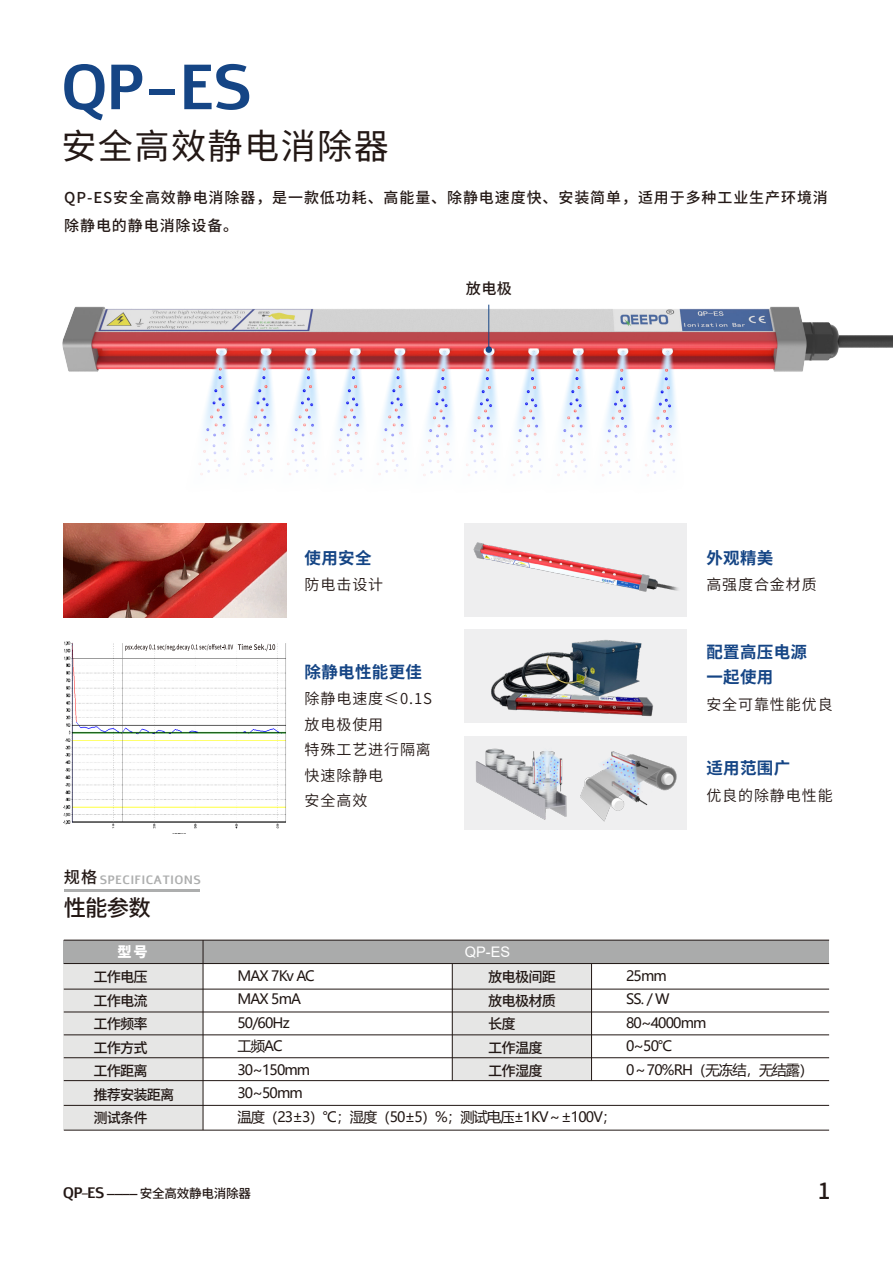
<style>
.page{position:relative;width:893px;height:1263px;background:#fff}
.page>*{position:absolute;margin:0;border:0;box-sizing:border-box;transform-origin:0 0}
.t1{font:700 63.45px "Alef";color:#154585}
.t2{font:35.1px "Source Han Sans CN";letter-spacing:.04em;color:#231815}
.t3{font:500 22.35px "Source Han Sans CN";color:#231815}
.t4{font:500 22.2px "Source Han Sans CN";color:#231815}
.t5{font:700 16.5px "Source Han Sans CN";letter-spacing:.02em;color:#154585}
.t6{font:500 16.2px "Source Han Sans CN";color:#231815}
.t7{font:500 15.15px "Source Han Sans CN";color:#231815}
.t8{font:500 15px/28.5px "Source Han Sans CN";letter-spacing:.06em;color:#231815}
.t9{font:15px/25.5px "Source Han Sans CN";letter-spacing:.06em;color:#231815}
.t10{font:14.55px "Arial";color:#fff}
.t11{font:14.25px/23.5px "Microsoft Ya Hei";letter-spacing:-.06em;color:#211714}
.t12{font:500 14.25px/23.5px "Source Han Sans CN";letter-spacing:-.06em;color:#211714}
.t13{font:800 14.25px "Source Han Sans CN";color:#fff}
.t14{font:500 12.6px "Source Han Sans CN";letter-spacing:-.02em;color:#231815}
.t15{font:700 12px "Alef";letter-spacing:.02em;color:#adaeae}
.s1{font-family:"Alef";font-weight:700;font-size:15.15px}
.s2{font-family:"Alef";font-weight:700}
</style>
<div class="page">
<div style="left:465px;top:524px;width:222px;height:93px;background:#eeeeef"></div>
<img style="left:64px;top:524px;width:222px;height:93px">
<img style="left:473px;top:542px;width:205px;height:50px">
<div style="left:465px;top:630px;width:222px;height:93px;background:#efeff0"></div>
<img style="left:491px;top:640px;width:162px;height:77px">
<hr style="left:65px;top:889px;width:135px;height:3px;background:#adaeae">
<div style="left:452px;top:963px;width:139px;height:117px;background:#e6e6e5"></div>
<div style="left:64px;top:959px;width:139px;height:171px;background:#e6e6e5"></div>
<div style="left:64px;top:940px;width:765px;height:23px;background:#aaabab"></div>
<hr style="left:64px;top:989px;width:765px;height:1px;background:#211714">
<hr style="left:64px;top:1012px;width:765px;height:1px;background:#211714">
<hr style="left:64px;top:1034px;width:765px;height:1px;background:#211714">
<hr style="left:64px;top:1057px;width:765px;height:1px;background:#211714">
<hr style="left:64px;top:1080px;width:765px;height:1px;background:#211714">
<hr style="left:64px;top:1105px;width:765px;height:1px;background:#211714">
<hr style="left:64px;top:1130px;width:765px;height:1px;background:#211714">
<hr style="left:591px;top:963px;width:1px;height:117px;background:#211714">
<hr style="left:452px;top:963px;width:1px;height:117px;background:#211714">
<hr style="left:64px;top:963px;width:765px;height:1px;background:#211714">
<hr style="left:64px;top:940px;width:765px;height:1px;background:#211714">
<hr style="left:203px;top:940px;width:1px;height:190px;background:#211714">
<img style="left:62px;top:304px;width:831px;height:172px">
<div style="left:486px;top:346px;width:6px;height:7px;background:#154585;border-radius:50%"></div>
<hr style="left:488px;top:305px;width:1px;height:45px;background:#154585">
<img style="left:64px;top:641px;width:222px;height:188px">
<div style="left:117px;top:637px;width:113px;height:6px;background:#fff"></div>
<div style="left:171px;top:828px;width:15px;height:5px;background:#fff"></div>
<svg style="left:125px;top:644px;width:150px;height:7px"></svg>
<div style="left:465px;top:736px;width:222px;height:93px;background:#efeff0"></div>
<img style="left:606px;top:751px;width:71px;height:66px">
<img style="left:467px;top:748px;width:139px;height:82px">
<h1 class="t1" style="left:61px;top:45px;width:193px">QP-ES</h1>
<h2 class="t2" style="left:61px;top:126px;width:329px">安全高效静电消除器</h2>
<p class="t8" style="left:64px;top:183px;width:765px">QP-ES安全高效静电消除器，是一款低功耗、高能量、除静电速度快、安装简单，适用于多种工业生产环境消除静电的静电消除设备。</p>
<p class="t7" style="left:466px;top:280px;width:47px">放电极</p>
<p class="t5" style="left:305px;top:548px;width:68px">使用安全</p>
<p class="t5" style="left:706px;top:548px;width:68px">外观精美</p>
<p class="t9" style="left:305px;top:572px;width:80px">防电击设计</p>
<p class="t9" style="left:706px;top:572px;width:112px">高强度合金材质</p>
<p class="t5" style="left:706px;top:642px;width:102px">配置高压电源</p>
<p class="t6" style="left:64px;top:868px;width:35px">规格</p>
<h3 class="t3" style="left:64px;top:895px;width:88px">性能参数</h3>
<p class="t15" style="left:100px;top:872px;width:103px">SPECIFICATIONS</p>
<p class="t5" style="left:305px;top:663px;width:119px">除静电性能更佳</p>
<p class="t5" style="left:706px;top:667px;width:68px">一起使用</p>
<p class="t9" style="left:305px;top:686px;width:129px">除静电速度≤0.1S放电极使用<br>特殊工艺进行隔离快速除静电<br>安全高效</p>
<p class="t9" style="left:706px;top:692px;width:128px">安全可靠性能优良</p>
<p class="t5" style="left:706px;top:759px;width:85px">适用范围广</p>
<p class="t9" style="left:706px;top:783px;width:128px">优良的除静电性能</p>
<p class="t13" style="left:117px;top:944px;width:32px">型号</p>
<p class="t10" style="left:465px;top:942px;width:47px">QP-ES</p>
<p class="t11" style="left:237px;top:963px;width:380px">MAX 7Kv AC<br>MAX 5mA<br>50/60Hz<br>工频AC<br>30~150mm<br>30~50mm<br>温度（23±3）℃；湿度（50±5）%；测试电压±1KV～±100V；</p>
<p class="t11" style="left:626px;top:963px;width:189px">25mm<br>SS. / W<br>80~4000mm<br>0~50℃<br>0～70%RH（无冻结，无结露）</p>
<p class="t12" style="left:93px;top:965px;width:82px">工作电压<br>工作电流<br>工作频率<br>工作方式<br>工作距离<br>推荐安装距离测试条件</p>
<p class="t12" style="left:488px;top:965px;width:69px">放电极间距放电极材质长度<br>工作温度工作湿度</p>
<p class="t14" style="left:63px;top:1186px;width:190px"><span class="s1">QP-ES</span> <span class="s2">————</span> 安全高效静电消除器</p>
<h3 class="t4" style="left:818px;top:1178px;width:14px">1</h3>
</div>
